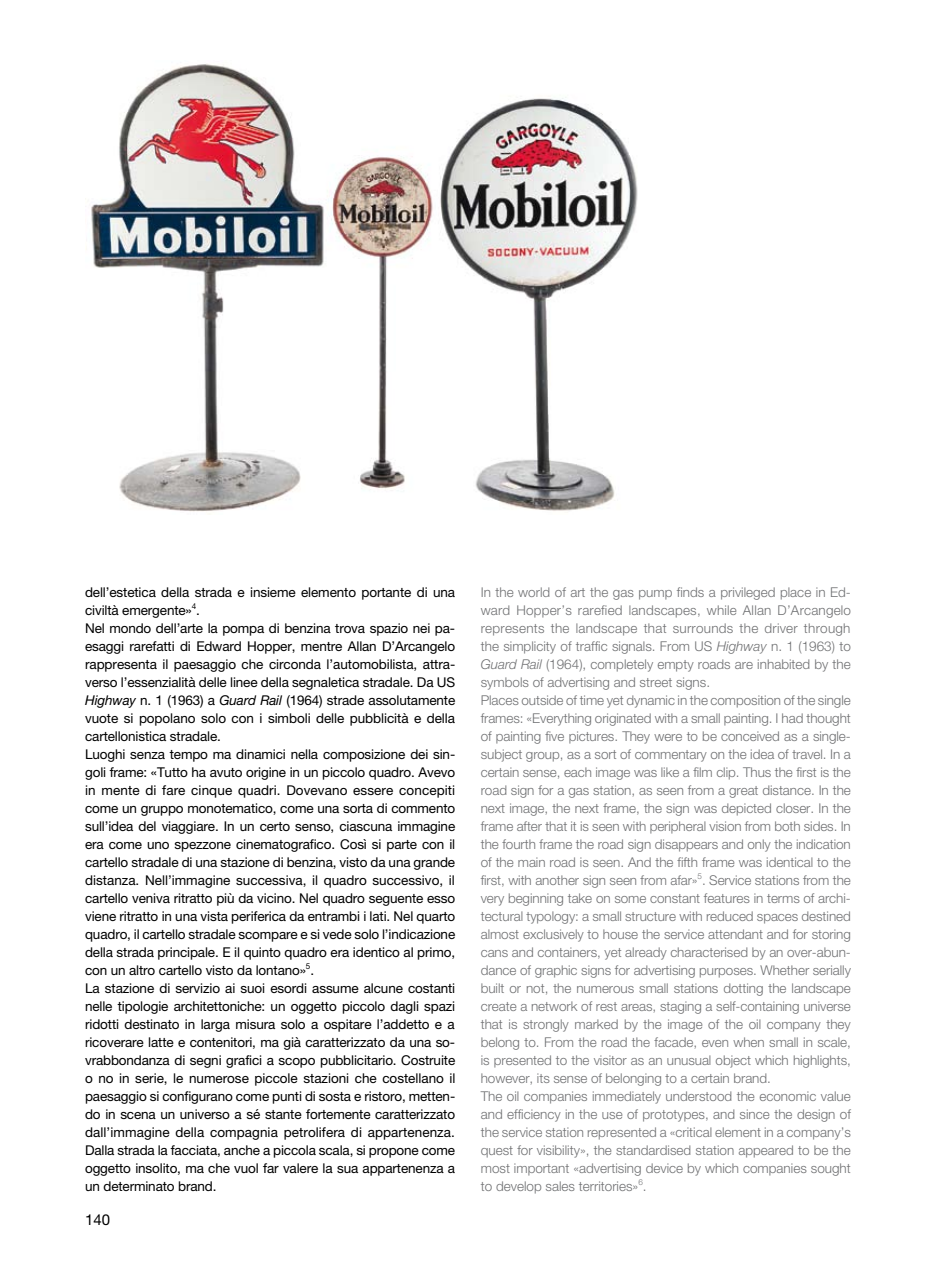
<style>
.page{position:relative;width:936px;height:1263px;background:#fff}
.page>*{position:absolute;margin:0;border:0;box-sizing:border-box;transform-origin:0 0}
.t1{font:15px "Helvetica Neue";color:#000}
.t2{font:300 13.5px/18px "Helvetica Neue";letter-spacing:-.005em;color:#707173}
.t3{font:13.5px/18px "Helvetica Neue";letter-spacing:-.01em;color:#000}
.s1{font-style:italic}
</style>
<div class="page">
<img style="left:91px;top:64px;width:547px;height:448px">
<p class="t3" style="left:85px;top:583px;width:372px">dell’estetica della strada e insieme elemento portante di una civiltà emergente»<sup>4</sup>.<br>Nel mondo dell’arte la pompa di benzina trova spazio nei pa&shy;esaggi rarefatti di Edward Hopper, mentre Allan D’Arcangelo rappresenta il paesaggio che circonda l’automobilista, attra&shy;verso l’essenzialità delle linee della segnaletica stradale. Da US <span class="s1">Highway</span> n. 1 (1963) a <span class="s1">Guard Rail</span> (1964) strade assolutamente vuote si popolano solo con i simboli delle pubblicità e della cartellonistica stradale.<br>Luoghi senza tempo ma dinamici nella composizione dei sin&shy;goli frame: «Tutto ha avuto origine in un piccolo quadro. Avevo in mente di fare cinque quadri. Dovevano essere concepiti come un gruppo monotematico, come una sorta di commento sull’idea del viaggiare. In un certo senso, ciascuna immagine era come uno spezzone cinematografico. Così si parte con il cartello stradale di una stazione di benzina, visto da una grande distanza. Nell’immagine successiva, il quadro successivo, il cartello veniva ritratto più da vicino. Nel quadro seguente esso viene ritratto in una vista periferica da entrambi i lati. Nel quarto quadro, il cartello stradale scompare e si vede solo l’indicazione della strada principale. E il quinto quadro era identico al primo, con un altro cartello visto da lontano»<sup>5</sup>.<br>La stazione di servizio ai suoi esordi assume alcune costanti nelle tipologie architettoniche: un oggetto piccolo dagli spazi ridotti destinato in larga misura solo a ospitare l’addetto e a ricoverare latte e contenitori, ma già caratterizzato da una so&shy;vrabbondanza di segni grafici a scopo pubblicitario. Costruite o no in serie, le numerose piccole stazioni che costellano il paesaggio si configurano come punti di sosta e ristoro, metten&shy;do in scena un universo a sé stante fortemente caratterizzato dall’immagine della compagnia petrolifera di appartenenza.<br>Dalla strada la facciata, anche a piccola scala, si propone come oggetto insolito, ma che vuol far valere la sua appartenenza a un determinato brand.</p>
<p class="t2" style="left:480px;top:582px;width:372px">In the world of art the gas pump finds a privileged place in Ed&shy;ward Hopper’s rarefied landscapes, while Allan D’Arcangelo represents the landscape that surrounds the driver through the simplicity of traffic signals. From US <span class="s1">Highway</span> n. 1 (1963) to <span class="s1">Guard Rail</span> (1964), completely empty roads are inhabited by the symbols of advertising and street signs.<br>Places outside of time yet dynamic in the composition of the single frames: «Everything originated with a small painting. I had thought of painting five pictures. They were to be conceived as a single&shy;subject group, as a sort of commentary on the idea of travel. In a certain sense, each image was like a film clip. Thus the first is the road sign for a gas station, as seen from a great distance. In the next image, the next frame, the sign was depicted closer. In the frame after that it is seen with peripheral vision from both sides. In the fourth frame the road sign disappears and only the indication of the main road is seen. And the fifth frame was identical to the first, with another sign seen from afar»<sup>5</sup>. Service stations from the very beginning take on some constant features in terms of archi&shy;tectural typology: a small structure with reduced spaces destined almost exclusively to house the service attendant and for storing cans and containers, yet already characterised by an over-abun&shy;dance of graphic signs for advertising purposes. Whether serially built or not, the numerous small stations dotting the landscape create a network of rest areas, staging a self-containing universe that is strongly marked by the image of the oil company they belong to. From the road the facade, even when small in scale, is presented to the visitor as an unusual object which highlights, however, its sense of belonging to a certain brand.<br>The oil companies immediately understood the economic value and efficiency in the use of prototypes, and since the design of the service station represented a «critical element in a company’s quest for visibility», the standardised station appeared to be the most important «advertising device by which companies sought to develop sales territories»<sup>6</sup>.</p>
<p class="t1" style="left:85px;top:1210px;width:27px">140</p>
</div>
